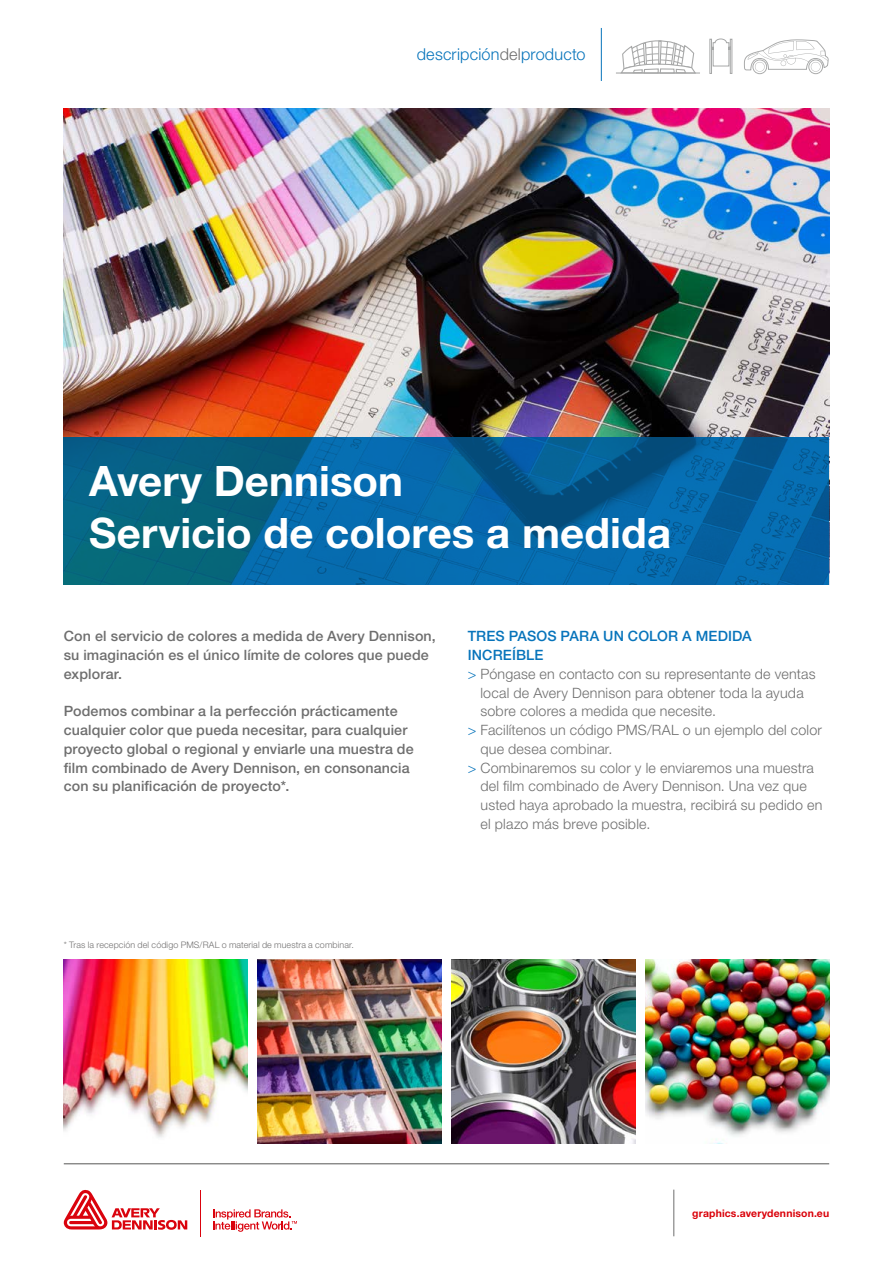
<style>
.page{position:relative;width:893px;height:1263px;background:#fff}
.page>*{position:absolute;margin:0;border:0;box-sizing:border-box;transform-origin:0 0}
.t1{font:700 42px/52.1px "Helvetica Neue LT Std";color:#fff}
.t2{font:300 16.35px "Helvetica Neue LT Std";letter-spacing:.01em;color:#0774bb}
.t3{font:300 14.25px "Helvetica Neue LT Std";letter-spacing:.015em;color:#6e6e6e}
.t4{font:500 14.25px/18.8px "Helvetica Neue LT Std";letter-spacing:.01em;color:#6e6e6e}
.t5{font:500 14.25px "Helvetica Neue LT Std";letter-spacing:.01em;color:#0774bb}
.t6{font:700 10.5px "Helvetica Neue LT Std";letter-spacing:.015em;color:#da0009}
.t7{font:300 9px "Helvetica Neue LT Std";letter-spacing:.015em;color:#737272}
.s1{color:#6e6e6e}
.s2{color:#0774bb}
</style>
<div class="page">
<hr style="left:64px;top:1163px;width:765px;height:1px;background:#565655">
<hr style="left:674px;top:1189px;width:1px;height:47px;background:#6e6e6e">
<svg style="left:64px;top:1189px;width:123px;height:41px"></svg>
<hr style="left:201px;top:1190px;width:1px;height:46px;background:#da030d">
<svg style="left:213px;top:1209px;width:84px;height:23px"></svg>
<hr style="left:601px;top:28px;width:1px;height:53px;background:#0774bb">
<svg style="left:744px;top:39px;width:85px;height:35px"></svg>
<svg style="left:621px;top:40px;width:74px;height:32px"></svg>
<hr style="left:616px;top:72px;width:84px;height:2px;background:#a7a8a8">
<svg style="left:709px;top:38px;width:23px;height:36px"></svg>
<img style="left:64px;top:109px;width:765px;height:329px">
<svg style="left:64px;top:438px;width:765px;height:147px;background:#05649a"></svg>
<img style="left:451px;top:960px;width:184px;height:184px">
<img style="left:645px;top:960px;width:184px;height:184px">
<img style="left:64px;top:960px;width:184px;height:178px">
<img style="left:258px;top:960px;width:183px;height:184px">
<p class="t2" style="left:417px;top:44px;width:170px">descripción<span class="s1">del</span>producto</p>
<h1 class="t1" style="left:89px;top:454px;width:583px">Avery Dennison<br>Servicio de colores a medida</h1>
<p class="t4" style="left:64px;top:627px;width:374px">Con el servicio de colores a medida de Avery Dennison, su imaginación es el único límite de colores que puede explorar.</p>
<p class="t4" style="left:64px;top:702px;width:351px">Podemos combinar a la perfección prácticamente cualquier color que pueda necesitar, para cualquier proyecto global o regional y enviarle una muestra de film combinado de Avery Dennison, en consonancia con su planificación de proyecto*.</p>
<p class="t5" style="left:468px;top:628px;width:286px">TRES PASOS PARA UN COLOR A MEDIDA</p>
<p class="t5" style="left:468px;top:647px;width:77px">INCREÍBLE</p>
<p class="t3" style="left:468px;top:665px;width:349px"><span class="s2">&gt;</span> Póngase en contacto con su representante de ventas</p>
<p class="t3" style="left:480px;top:684px;width:325px">local de Avery Dennison para obtener toda la ayuda</p>
<p class="t3" style="left:480px;top:703px;width:237px">sobre colores a medida que necesite.</p>
<p class="t3" style="left:468px;top:721px;width:356px"><span class="s2">&gt;</span> Facilítenos un código PMS/RAL o un ejemplo del color</p>
<p class="t3" style="left:480px;top:740px;width:133px">que desea combinar.</p>
<p class="t3" style="left:468px;top:759px;width:348px"><span class="s2">&gt;</span> Combinaremos su color y le enviaremos una muestra</p>
<p class="t3" style="left:480px;top:778px;width:328px">del film combinado de Avery Dennison. Una vez que</p>
<p class="t3" style="left:480px;top:796px;width:344px">usted haya aprobado la muestra, recibirá su pedido en</p>
<p class="t3" style="left:480px;top:815px;width:171px">el plazo más breve posible.</p>
<p class="t7" style="left:64px;top:939px;width:292px">* Tras la recepción del código PMS/RAL o material de muestra a combinar.</p>
<p class="t6" style="left:692px;top:1207px;width:138px">graphics.averydennison.eu</p>
</div>
